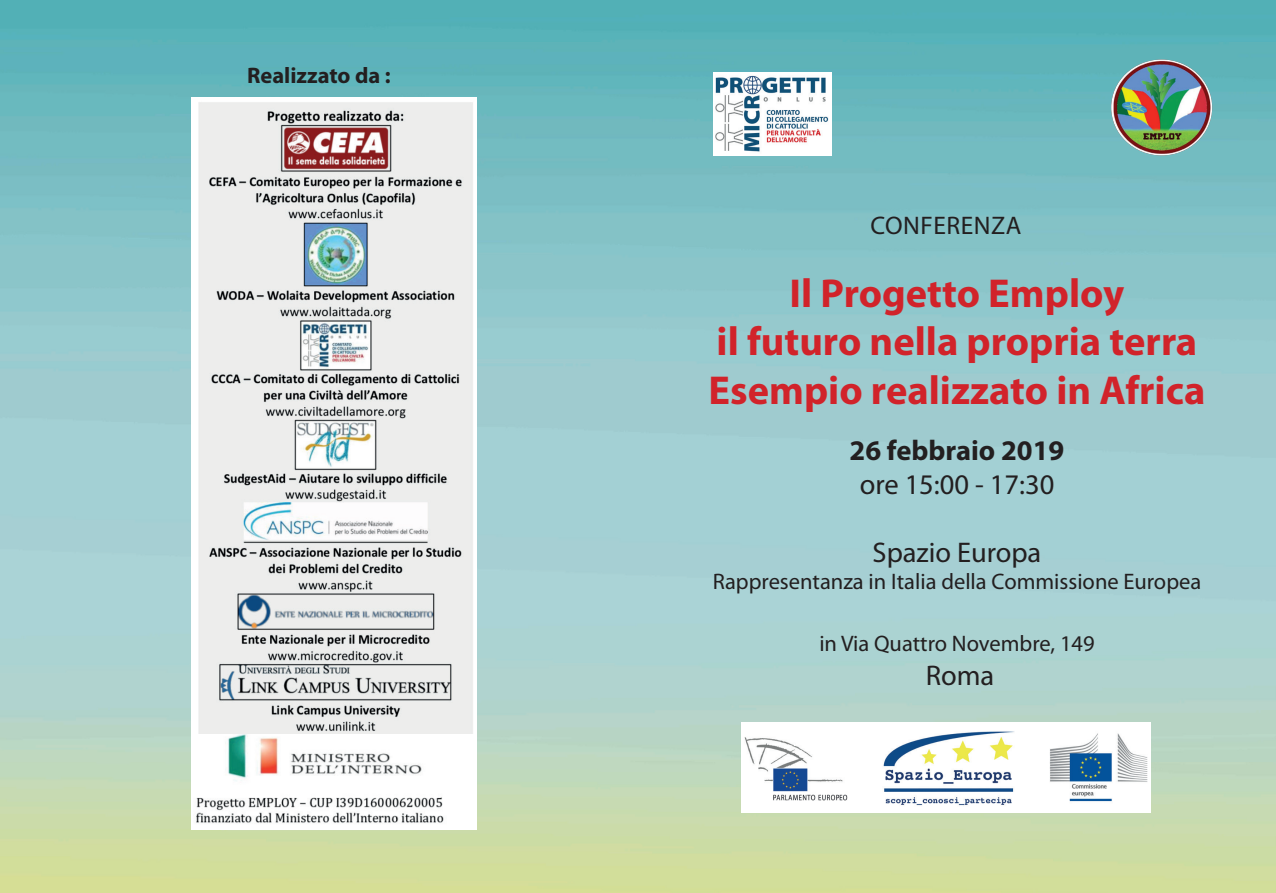
<style>
.page{position:relative;width:1276px;height:893px;background:#fff}
.page>*{position:absolute;margin:0;border:0;box-sizing:border-box;transform-origin:0 0}
.t1{font:700 40.5px/48.6px "Myriad Pro";color:#d1232a;text-align:center}
.t2{font:28.5px "Myriad Pro";color:#231f20}
.t3{font:700 28.5px "Myriad Pro";color:#231f20}
.t4{font:25.5px "Myriad Pro";letter-spacing:.02em;color:#231f20}
.t5{font:22.5px "Myriad Pro";color:#231f20}
.t6{font:700 22.5px "Myriad Pro";color:#231f20}
</style>
<div class="page">
<img style="left:0;top:0;width:1276px;height:893px">
<img style="left:192px;top:98px;width:284px;height:731px">
<img style="left:713px;top:73px;width:118px;height:82px">
<img style="left:1111px;top:60px;width:101px;height:95px">
<img style="left:741px;top:723px;width:409px;height:90px">
<p class="t6" style="left:247px;top:63px;width:145px">Realizzato da :</p>
<p class="t4" style="left:870px;top:211px;width:152px">CONFERENZA</p>
<h1 class="t1" style="left:708px;top:269px;width:498px">Il Progetto Employ<br>il futuro nella propria terra<br>Esempio realizzato in Africa</h1>
<p class="t3" style="left:849px;top:434px;width:210px">26 febbraio 2019</p>
<p class="t2" style="left:859px;top:469px;width:196px">ore 15:00 - 17:30</p>
<p class="t2" style="left:872px;top:537px;width:170px">Spazio Europa</p>
<p class="t5" style="left:712px;top:570px;width:490px">Rappresentanza in Italia della Commissione Europea</p>
<p class="t5" style="left:819px;top:631px;width:277px">in Via Quattro Novembre, 149</p>
<p class="t2" style="left:925px;top:660px;width:70px">Roma</p>
</div>
